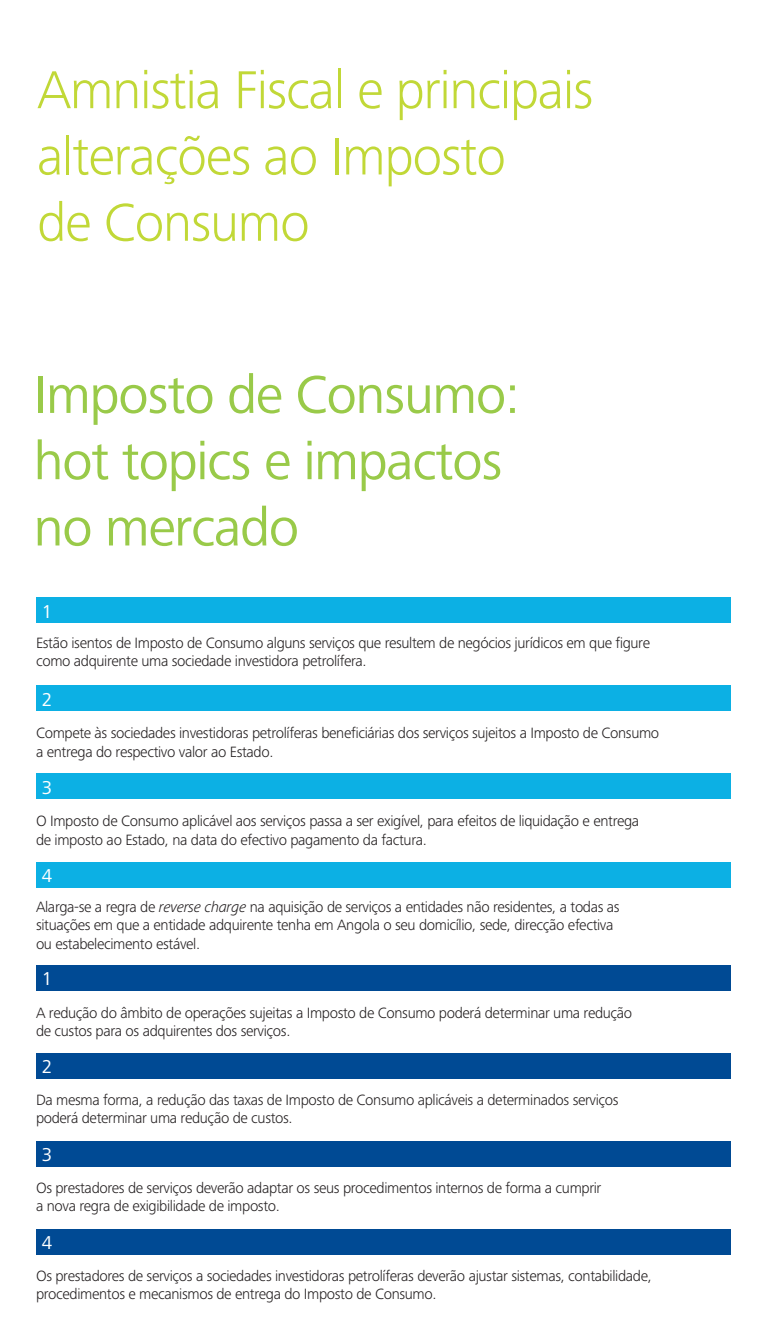
<style>
.page{position:relative;width:766px;height:1340px;background:#fff}
.page>*{position:absolute;margin:0;border:0;box-sizing:border-box;transform-origin:0 0}
.t1{font:300 55.12px/66.1px "Frutiger Next Pro";letter-spacing:-.025em;color:#c1d837}
.t2{font:55.12px/66.1px "Frutiger Next Pro";letter-spacing:-.025em;color:#99ca49}
.t3{font:19.35px "Frutiger Next Pro";color:#fff}
.t4{font:300 15.53px/18.4px "Frutiger Next Pro";letter-spacing:-.025em;color:#231f20}
.s1{font-style:italic}
</style>
<div class="page">
<div style="left:36px;top:597px;width:694px;height:26px;background:#0cb0e4"></div>
<div style="left:36px;top:685px;width:694px;height:26px;background:#0cb0e4"></div>
<div style="left:36px;top:773px;width:694px;height:26px;background:#0cb0e4"></div>
<div style="left:36px;top:861px;width:694px;height:26px;background:#0cb0e4"></div>
<div style="left:36px;top:965px;width:694px;height:25px;background:#004a94"></div>
<div style="left:36px;top:1053px;width:694px;height:25px;background:#004a94"></div>
<div style="left:36px;top:1141px;width:694px;height:25px;background:#004a94"></div>
<div style="left:36px;top:1229px;width:694px;height:25px;background:#004a94"></div>
<h1 class="t1" style="left:37px;top:57px;width:557px">Amnistia Fiscal e principais alterações ao Imposto<br>de Consumo</h1>
<h1 class="t2" style="left:34px;top:361px;width:487px">Imposto de Consumo: hot topics e impactos no mercado</h1>
<p class="t3" style="left:42px;top:600px;width:12px">1</p>
<p class="t4" style="left:36px;top:633px;width:615px">Estão isentos de Imposto de Consumo alguns serviços que resultem de negócios jurídicos em que figure como adquirente uma sociedade investidora petrolífera.</p>
<p class="t3" style="left:42px;top:688px;width:12px">2</p>
<p class="t4" style="left:36px;top:723px;width:624px">Compete às sociedades investidoras petrolíferas beneficiárias dos serviços sujeitos a Imposto de Consumo a entrega do respectivo valor ao Estado.</p>
<p class="t3" style="left:42px;top:776px;width:12px">3</p>
<p class="t4" style="left:36px;top:811px;width:604px">O Imposto de Consumo aplicável aos serviços passa a ser exigível, para efeitos de liquidação e entrega de imposto ao Estado, na data do efectivo pagamento da factura.</p>
<p class="t3" style="left:42px;top:864px;width:12px">4</p>
<p class="t4" style="left:36px;top:897px;width:585px">Alarga-se a regra de <span class="s1">reverse charge</span> na aquisição de serviços a entidades não residentes, a todas as situações em que a entidade adquirente tenha em Angola o seu domicílio, sede, direcção efectiva ou estabelecimento estável.</p>
<p class="t3" style="left:42px;top:967px;width:12px">1</p>
<p class="t4" style="left:36px;top:1003px;width:597px">A redução do âmbito de operações sujeitas a Imposto de Consumo poderá determinar uma redução de custos para os adquirentes dos serviços.</p>
<p class="t3" style="left:42px;top:1055px;width:12px">2</p>
<p class="t4" style="left:36px;top:1090px;width:584px">Da mesma forma, a redução das taxas de Imposto de Consumo aplicáveis a determinados serviços poderá determinar uma redução de custos.</p>
<p class="t3" style="left:42px;top:1143px;width:12px">3</p>
<p class="t4" style="left:36px;top:1178px;width:566px">Os prestadores de serviços deverão adaptar os seus procedimentos internos de forma a cumprir a nova regra de exigibilidade de imposto.</p>
<p class="t3" style="left:42px;top:1231px;width:12px">4</p>
<p class="t4" style="left:36px;top:1266px;width:617px">Os prestadores de serviços a sociedades investidoras petrolíferas deverão ajustar sistemas, contabilidade, procedimentos e mecanismos de entrega do Imposto de Consumo.</p>
</div>
